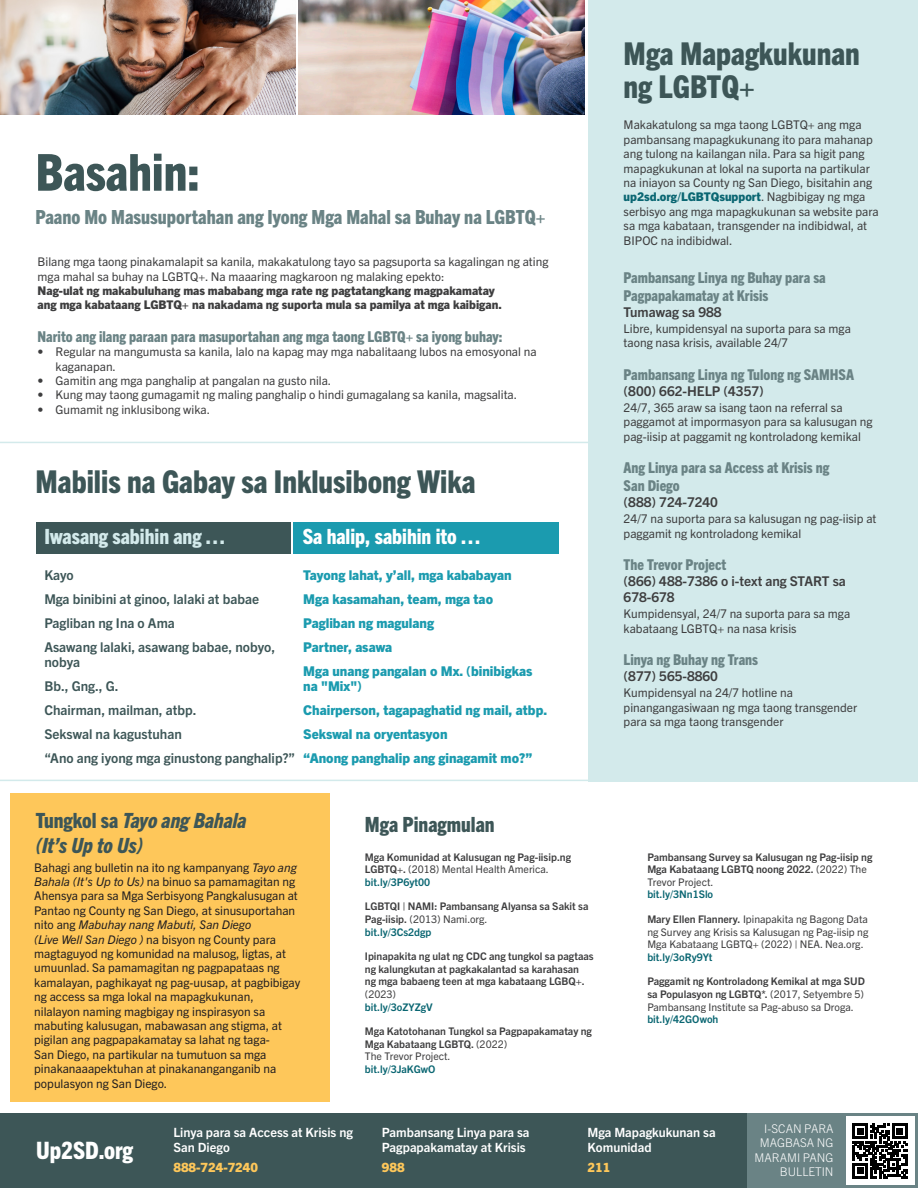
<style>
.page{position:relative;width:918px;height:1188px;background:#fff}
.page>*{position:absolute;margin:0;border:0;box-sizing:border-box;transform-origin:0 0}
.Resource{font:800 condensed 51px "Trade Gothic Next LT Pro";color:#3d5657}
.t1{font:800 condensed 31.5px/33px "Trade Gothic Next LT Pro";color:#3d5657}
.Resource_number{font:800 condensed 24px "Trade Gothic Next LT Pro";color:#fff}
.t2{font:italic 800 condensed 21px/25.2px "Trade Gothic Next LT Pro";color:#3d5657}
.t3{font:800 condensed 21px "Trade Gothic Next LT Pro";color:#fff}
.t4{font:800 condensed 21px "Trade Gothic Next LT Pro";color:#d3eaeb}
.t5{font:800 condensed 21px "Trade Gothic Next LT Pro";color:#3d5657}
.Resource-2{font:800 condensed 19.5px "Trade Gothic Next LT Pro";color:#6a8385}
.Resource-3{font:800 condensed 15px/18px "Trade Gothic Next LT Pro";color:#6a8385}
.t6{font:800 13.5px/15px "Trade Gothic Next LT Pro";color:#1b9baf}
.t7{font:700 13.5px/15px "Trade Gothic Next LT Pro";color:#3d5657}
.Resource_number-2{font:700 13.5px/16.2px "Trade Gothic Next LT Pro";color:#3e3e3f}
.t8{font:700 12.75px/15.3px "Trade Gothic Next LT Pro";color:#fff}
.t9{font:800 12.75px "Trade Gothic Next LT Pro";color:#fec75a}
.Resource_paragraph{font:12px/14.4px "Trade Gothic Next LT Pro";color:#3e3e3f}
.t10{font:12px/14.4px "Trade Gothic Next LT Pro";color:#231f20}
.t11{font:300 12px/14.4px "Trade Gothic Next LT Pro";color:#fff;text-align:right}
.Sources{font:700 10.5px/12.6px "Trade Gothic Next LT Pro";color:#3e3e3f}
.Sources-2{font:10.5px/12.6px "Trade Gothic Next LT Pro";color:#3e3e3f}
.s1{font-weight:800}
.s2{font-style:normal}
.s3{font-style:italic}
.s4{font-weight:400}
.s5{color:#0a6672}
.s6{font-weight:800;color:#0a6672}
.s7{font-weight:700}
.s8{font-weight:700;color:#0a6672}
</style>
<div class="page">
<hr style="left:0;top:780px;width:918px;height:1px;background:#d3eaeb">
<div style="left:11px;top:793px;width:319px;height:309px;background:#fec75a"></div>
<div style="left:588px;top:0;width:330px;height:781px;background:#d3eaeb"></div>
<div style="left:36px;top:522px;width:255px;height:31px;background:#3d5657"></div>
<div style="left:294px;top:522px;width:265px;height:31px;background:#1b9baf"></div>
<hr style="left:0;top:442px;width:590px;height:1px;background:#d3eaeb">
<img style="left:0;top:0;width:295px;height:114px">
<img style="left:298px;top:0;width:287px;height:114px">
<div style="left:0;top:1114px;width:796px;height:74px;background:#3d5657"></div>
<div style="left:747px;top:1114px;width:171px;height:74px;background:#6a8385"></div>
<div style="left:846px;top:1117px;width:69px;height:68px;background:#fff"></div>
<svg style="left:853px;top:1123px;width:55px;height:55px"></svg>
<div style="left:857px;top:1167px;width:7px;height:7px;background:#000"></div>
<p class="Resource" style="left:36px;top:137px;width:166px">Basahin:</p>
<p class="Resource-2" style="left:36px;top:203px;width:511px">Paano Mo Masusuportahan ang Iyong Mga Mahal sa Buhay na LGBTQ+</p>
<p class="Resource_paragraph" style="left:38px;top:254px;width:512px">Bilang mga taong pinakamalapit sa kanila, makakatulong tayo sa pagsuporta sa kagalingan ng ating mga mahal sa buhay na LGBTQ+. Na maaaring magkaroon ng malaking epekto:<br><span class="s1">Nag-ulat ng makabuluhang mas mababang mga rate ng pagtatangkang magpakamatay<br>ang mga kabataang LGBTQ+ na nakadama ng suporta mula sa pamilya at mga kaibigan.</span></p>
<p class="Resource-3" style="left:38px;top:326px;width:467px">Narito ang ilang paraan para masuportahan ang mga taong LGBTQ+ sa iyong buhay:</p>
<p class="Resource_paragraph" style="left:56px;top:344px;width:483px;text-indent:-18px">• Regular na mangumusta sa kanila, lalo na kapag may mga nabalitaang lubos na emosyonal na kaganapan.</p>
<p class="Resource_paragraph" style="left:38px;top:373px;width:295px">• Gamitin ang mga panghalip at pangalan na gusto nila.</p>
<p class="Resource_paragraph" style="left:38px;top:387px;width:481px">• Kung may taong gumagamit ng maling panghalip o hindi gumagalang sa kanila, magsalita.</p>
<p class="Resource_paragraph" style="left:38px;top:401px;width:174px">• Gumamit ng inklusibong wika.</p>
<p class="t1" style="left:36px;top:463px;width:442px">Mabilis na Gabay sa Inklusibong Wika</p>
<p class="t4" style="left:45px;top:523px;width:182px">Iwasang sabihin ang …</p>
<p class="t3" style="left:303px;top:523px;width:179px">Sa halip, sabihin ito …</p>
<p class="t7" style="left:44px;top:566px;width:31px">Kayo</p>
<p class="t7" style="left:44px;top:590px;width:216px">Mga binibini at ginoo, lalaki at babae</p>
<p class="t7" style="left:44px;top:614px;width:132px">Pagliban ng Ina o Ama</p>
<p class="t7" style="left:44px;top:638px;width:232px">Asawang lalaki, asawang babae, nobyo, nobya</p>
<p class="t7" style="left:44px;top:677px;width:76px">Bb., Gng., G.</p>
<p class="t7" style="left:44px;top:701px;width:154px">Chairman, mailman, atbp.</p>
<p class="t7" style="left:44px;top:725px;width:139px">Sekswal na kagustuhan</p>
<p class="t7" style="left:44px;top:749px;width:252px">“Ano ang iyong mga ginustong panghalip?”</p>
<p class="t6" style="left:303px;top:566px;width:210px">Tayong lahat, y’all, mga kababayan</p>
<p class="t6" style="left:303px;top:590px;width:191px">Mga kasamahan, team, mga tao</p>
<p class="t6" style="left:303px;top:614px;width:132px">Pagliban ng magulang</p>
<p class="t6" style="left:303px;top:638px;width:91px">Partner, asawa</p>
<p class="t6" style="left:303px;top:662px;width:231px">Mga unang pangalan o Mx. (binibigkas na "Mix")</p>
<p class="t6" style="left:303px;top:701px;width:246px">Chairperson, tagapaghatid ng mail, atbp.</p>
<p class="t6" style="left:303px;top:725px;width:146px">Sekswal na oryentasyon</p>
<p class="t6" style="left:303px;top:749px;width:231px">“Anong panghalip ang ginagamit mo?”</p>
<p class="t2" style="left:36px;top:806px;width:212px"><span class="s2">Tungkol sa</span> Tayo ang Bahala (It’s Up to Us)</p>
<p class="t5" style="left:365px;top:810px;width:131px">Mga Pinagmulan</p>
<p class="t10" style="left:34px;top:859px;width:268px">Bahagi ang bulletin na ito ng kampanyang <span class="s3">Tayo ang Bahala (It's Up to Us)</span> na binuo sa pamamagitan ng Ahensya para sa Mga Serbisyong Pangkalusugan at Pantao ng County ng San Diego, at sinusuportahan nito ang <span class="s3">Mabuhay nang Mabuti, San Diego<br>(Live Well San Diego )</span> na bisyon ng County para magtaguyod ng komunidad na malusog, ligtas, at umuunlad. Sa pamamagitan ng pagpapataas ng kamalayan, paghikayat ng pag-uusap, at pagbibigay ng access sa mga lokal na mapagkukunan, nilalayon naming magbigay ng inspirasyon sa mabuting kalusugan, mabawasan ang stigma, at pigilan ang pagpapakamatay sa lahat ng taga-<br>San Diego, na partikular na tumutuon sa mga pinakanaaapektuhan at pinakananganganib na populasyon ng San Diego.</p>
<p class="Sources" style="left:365px;top:850px;width:208px">Mga Komunidad at Kalusugan ng Pag-iisip.ng<br>LGBTQ+. <span class="s4">(2018) Mental Health America. </span><span class="s5">bit.ly/3P6yt00</span></p>
<p class="Sources" style="left:365px;top:899px;width:225px">LGBTQI | NAMI: Pambansang Alyansa sa Sakit sa<br>Pag-iisip. <span class="s4">(2013) Nami.org.<br></span><span class="s5">bit.ly/3Cs2dgp</span></p>
<p class="Sources" style="left:365px;top:949px;width:230px">Ipinapakita ng ulat ng CDC ang tungkol sa pagtaas ng kalungkutan at pagkakalantad sa karahasan<br>ng mga babaeng teen at mga kabataang LGBQ+. <span class="s4">(2023)<br></span><span class="s5">bit.ly/3oZYZgV</span></p>
<p class="Sources" style="left:365px;top:1024px;width:229px">Mga Katotohanan Tungkol sa Pagpapakamatay ng<br>Mga Kabataang LGBTQ. <span class="s4">(2022)<br>The Trevor Project.<br></span><span class="s5">bit.ly/3JaKGwO</span></p>
<p class="t1" style="left:624px;top:35px;width:238px">Mga Mapagkukunan ng LGBTQ+</p>
<p class="Resource_paragraph" style="left:624px;top:117px;width:257px">Makakatulong sa mga taong LGBTQ+ ang mga pambansang mapagkukunang ito para mahanap ang tulong na kailangan nila. Para sa higit pang mapagkukunan at lokal na suporta na partikular na iniayon sa County ng San Diego, bisitahin ang <span class="s6">up2sd.org/LGBTQsupport</span>. Nagbibigay ng mga serbisyo ang mga mapagkukunan sa website para sa mga kabataan, transgender na indibidwal, at BIPOC na indibidwal.</p>
<p class="Resource-3" style="left:624px;top:268px;width:204px">Pambansang Linya ng Buhay para sa<br>Pagpapakamatay at Krisis</p>
<p class="Resource_number-2" style="left:624px;top:303px;width:100px">Tumawag sa 988</p>
<p class="Resource_paragraph" style="left:624px;top:321px;width:229px">Libre, kumpidensyal na suporta para sa mga taong nasa krisis, available 24/7</p>
<p class="Resource-3" style="left:624px;top:365px;width:232px">Pambansang Linya ng Tulong ng SAMHSA</p>
<p class="Resource_number-2" style="left:624px;top:382px;width:142px">(800) 662-HELP (4357)</p>
<p class="Resource_paragraph" style="left:624px;top:400px;width:250px">24/7, 365 araw sa isang taon na referral sa paggamot at impormasyon para sa kalusugan ng pag-iisip at paggamit ng kontroladong kemikal</p>
<p class="Resource-3" style="left:624px;top:458px;width:207px">Ang Linya para sa Access at Krisis ng<br>San Diego</p>
<p class="Resource_number-2" style="left:624px;top:493px;width:96px">(888) 724-7240</p>
<p class="Resource_paragraph" style="left:624px;top:511px;width:254px">24/7 na suporta para sa kalusugan ng pag-iisip at paggamit ng kontroladong kemikal</p>
<p class="Resource-3" style="left:624px;top:555px;width:104px">The Trevor Project</p>
<p class="Resource_number-2" style="left:624px;top:572px;width:224px">(866) 488-7386 o i-text ang START sa<br>678-678</p>
<p class="Resource_paragraph" style="left:624px;top:606px;width:228px">Kumpidensyal, 24/7 na suporta para sa mga kabataang LGBTQ+ na nasa krisis</p>
<p class="Resource-3" style="left:624px;top:650px;width:136px">Linya ng Buhay ng Trans</p>
<p class="Resource_number-2" style="left:624px;top:667px;width:96px">(877) 565-8860</p>
<p class="Resource_paragraph" style="left:624px;top:685px;width:235px">Kumpidensyal na 24/7 hotline na pinangangasiwaan ng mga taong transgender para sa mga taong transgender</p>
<p class="Sources" style="left:647px;top:850px;width:227px">Pambansang Survey sa Kalusugan ng Pag-iisip ng<br>Mga Kabataang LGBTQ noong 2022. <span class="s4">(2022) The<br>Trevor Project.<br></span><span class="s5">bit.ly/3Nn1Slo</span></p>
<p class="Sources-2" style="left:647px;top:912px;width:223px"><span class="s7">Mary Ellen Flannery.</span> Ipinapakita ng Bagong Data ng Survey ang Krisis sa Kalusugan ng Pag-iisip ng Mga Kabataang LGBTQ+ (2022) | NEA. Nea.org. <span class="s8">bit.ly/3oRy9Yt</span></p>
<p class="Sources" style="left:647px;top:974px;width:219px">Paggamit ng Kontroladong Kemikal at mga SUD sa Populasyon ng LGBTQ*. <span class="s4">(2017, Setyembre 5)<br>Pambansang Institute sa Pag-abuso sa Droga. </span><span class="s5">bit.ly/42GOwoh</span></p>
<p class="Resource_number" style="left:36px;top:1134px;width:99px">Up2SD.org</p>
<p class="t8" style="left:173px;top:1124px;width:181px">Linya para sa Access at Krisis ng<br>San Diego</p>
<p class="t9" style="left:173px;top:1159px;width:86px">888-724-7240</p>
<p class="t8" style="left:382px;top:1124px;width:149px">Pambansang Linya para sa<br>Pagpapakamatay at Krisis</p>
<p class="t9" style="left:382px;top:1159px;width:24px">988</p>
<p class="t8" style="left:588px;top:1124px;width:130px">Mga Mapagkukunan sa<br>Komunidad</p>
<p class="t9" style="left:588px;top:1159px;width:24px">211</p>
<p class="t11" style="left:755px;top:1120px;width:80px">I-SCAN PARA<br>MAGBASA NG<br>MARAMI PANG<br>BULLETIN</p>
</div>
